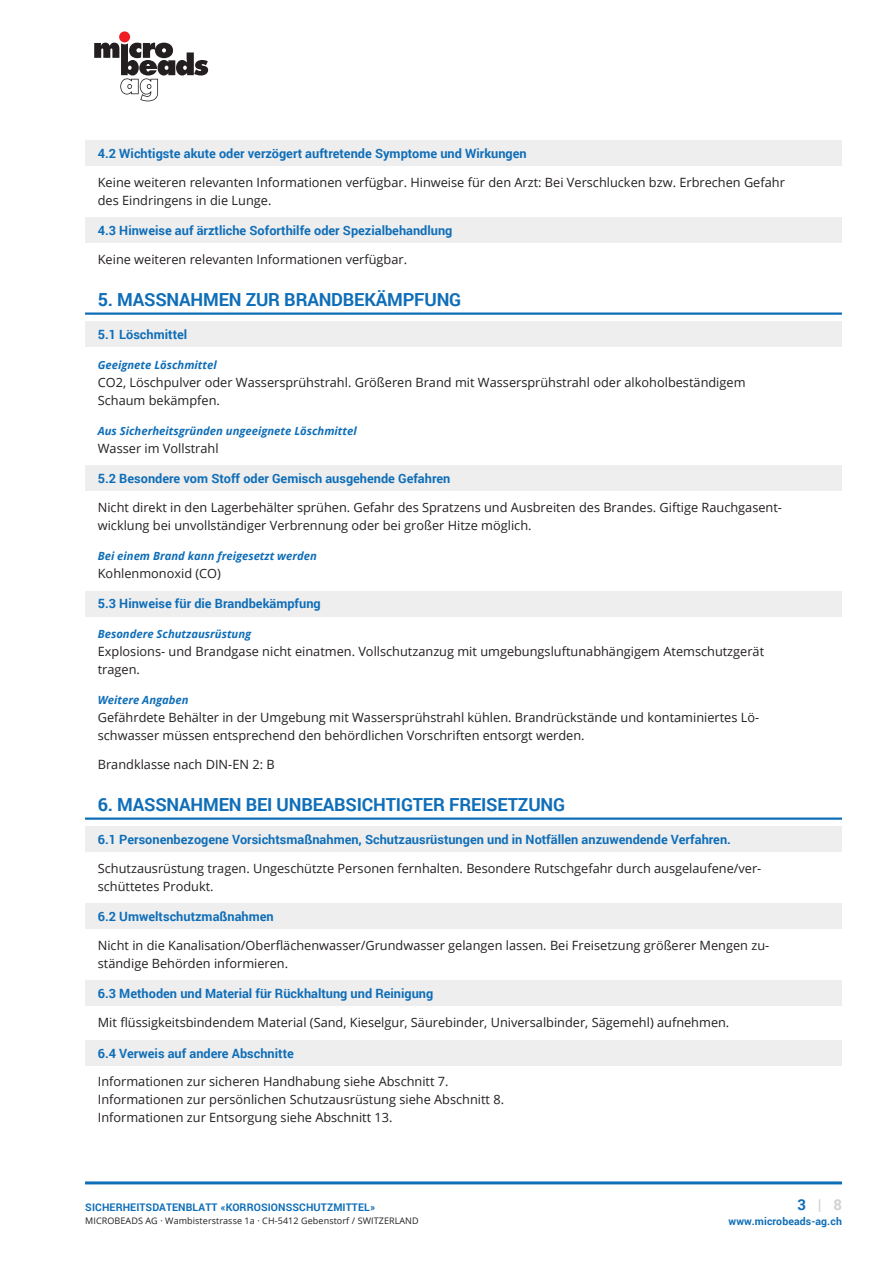
<style>
.page{position:relative;width:893px;height:1263px;background:#fff}
.page>*{position:absolute;margin:0;border:0;box-sizing:border-box;transform-origin:0 0}
.t1{font:700 18px "Roboto";letter-spacing:-.01em;color:#0f6eb8}
.t2{font:700 15px "Roboto";color:#d1d2d4}
.t3{font:12.75px/18px "Open Sans";color:#231f20}
.t4{font:700 12.75px "Roboto";color:#0f6eb8}
.t5{font:italic 700 11.25px "Open Sans";color:#0f6eb8}
.t6{font:700 10.5px "Roboto";letter-spacing:.01em;color:#0f6eb8}
.t7{font:9px "Open Sans";letter-spacing:.01em;color:#231f20}
.s1{color:#0f6eb8}
</style>
<div class="page">
<hr style="left:85px;top:1181px;width:757px;height:3px;background:#0f6eb8">
<div style="left:85px;top:140px;width:757px;height:26px;background:#eeeeef"></div>
<div style="left:85px;top:218px;width:757px;height:25px;background:#eeeeef"></div>
<hr style="left:85px;top:312px;width:757px;height:3px;background:#0f6eb8">
<div style="left:85px;top:321px;width:757px;height:26px;background:#eeeeef"></div>
<div style="left:85px;top:466px;width:757px;height:25px;background:#eeeeef"></div>
<div style="left:85px;top:591px;width:757px;height:25px;background:#eeeeef"></div>
<hr style="left:85px;top:817px;width:757px;height:3px;background:#0f6eb8">
<div style="left:85px;top:826px;width:757px;height:25px;background:#eeeeef"></div>
<div style="left:85px;top:903px;width:757px;height:26px;background:#eeeeef"></div>
<div style="left:85px;top:981px;width:757px;height:25px;background:#eeeeef"></div>
<div style="left:85px;top:1040px;width:757px;height:25px;background:#eeeeef"></div>
<svg style="left:94px;top:43px;width:114px;height:58px"></svg>
<div style="left:119px;top:31px;width:11px;height:11px;background:#ee1d23;border-radius:50%"></div>
<p class="t4" style="left:98px;top:144px;width:430px">4.2 Wichtigste akute oder verzögert auftretende Symptome und Wirkungen</p>
<p class="t3" style="left:98px;top:173px;width:689px">Keine weiteren relevanten Informationen verfügbar. Hinweise für den Arzt: Bei Verschlucken bzw. Erbrechen Gefahr des Eindringens in die Lunge.</p>
<p class="t4" style="left:98px;top:222px;width:356px">4.3 Hinweise auf ärztliche Soforthilfe oder Spezialbehandlung</p>
<p class="t3" style="left:98px;top:250px;width:311px">Keine weiteren relevanten Informationen verfügbar.</p>
<h1 class="t1" style="left:98px;top:287px;width:365px">5. MASSNAHMEN ZUR BRANDBEKÄMPFUNG</h1>
<p class="t4" style="left:98px;top:325px;width:91px">5.1 Löschmittel</p>
<p class="t5" style="left:98px;top:357px;width:120px">Geeignete Löschmittel</p>
<p class="t3" style="left:98px;top:373px;width:649px">CO2, Löschpulver oder Wassersprühstrahl. Größeren Brand mit Wassersprühstrahl oder alkoholbeständigem<br>Schaum bekämpfen.</p>
<p class="t5" style="left:98px;top:423px;width:260px">Aus Sicherheitsgründen ungeeignete Löschmittel</p>
<p class="t3" style="left:98px;top:439px;width:122px">Wasser im Vollstrahl</p>
<p class="t4" style="left:98px;top:470px;width:354px">5.2 Besondere vom Stoff oder Gemisch ausgehende Gefahren</p>
<p class="t3" style="left:98px;top:498px;width:686px">Nicht direkt in den Lagerbehälter sprühen. Gefahr des Spratzens und Ausbreiten des Brandes. Giftige Rauchgasent&shy;wicklung bei unvollständiger Verbrennung oder bei großer Hitze möglich.</p>
<p class="t5" style="left:98px;top:548px;width:221px">Bei einem Brand kann freigesetzt werden</p>
<p class="t3" style="left:98px;top:564px;width:125px">Kohlenmonoxid (CO)</p>
<p class="t4" style="left:98px;top:595px;width:224px">5.3 Hinweise für die Brandbekämpfung</p>
<p class="t5" style="left:98px;top:626px;width:155px">Besondere Schutzausrüstung</p>
<p class="t3" style="left:98px;top:642px;width:668px">Explosions- und Brandgase nicht einatmen. Vollschutzanzug mit umgebungsluftunabhängigem Atemschutzgerät tragen.</p>
<p class="t5" style="left:98px;top:692px;width:92px">Weitere Angaben</p>
<p class="t3" style="left:98px;top:708px;width:663px">Gefährdete Behälter in der Umgebung mit Wassersprühstrahl kühlen. Brandrückstände und kontaminiertes Lö&shy;schwasser müssen entsprechend den behördlichen Vorschriften entsorgt werden.</p>
<p class="t3" style="left:98px;top:755px;width:178px">Brandklasse nach DIN-EN 2: B</p>
<h1 class="t1" style="left:98px;top:792px;width:469px">6. MASSNAHMEN BEI UNBEABSICHTIGTER FREISETZUNG</h1>
<p class="t4" style="left:98px;top:830px;width:635px">6.1 Personenbezogene Vorsichtsmaßnahmen, Schutzausrüstungen und in Notfällen anzuwendende Verfahren.</p>
<p class="t3" style="left:98px;top:858px;width:665px">Schutzausrüstung tragen. Ungeschützte Personen fernhalten. Besondere Rutschgefahr durch ausgelaufene/ver&shy;schüttetes Produkt.</p>
<p class="t4" style="left:98px;top:908px;width:177px">6.2 Umweltschutzmaßnahmen</p>
<p class="t3" style="left:98px;top:936px;width:673px">Nicht in die Kanalisation/Oberflächenwasser/Grundwasser gelangen lassen. Bei Freisetzung größerer Mengen zu&shy;ständige Behörden informieren.</p>
<p class="t4" style="left:98px;top:985px;width:337px">6.3 Methoden und Material für Rückhaltung und Reinigung</p>
<p class="t3" style="left:98px;top:1013px;width:633px">Mit flüssigkeitsbindendem Material (Sand, Kieselgur, Säurebinder, Universalbinder, Sägemehl) aufnehmen.</p>
<p class="t4" style="left:98px;top:1044px;width:198px">6.4 Verweis auf andere Abschnitte</p>
<p class="t3" style="left:98px;top:1072px;width:408px">Informationen zur sicheren Handhabung siehe Abschnitt 7.<br>Informationen zur persönlichen Schutzausrüstung siehe Abschnitt 8.<br>Informationen zur Entsorgung siehe Abschnitt 13.</p>
<p class="t6" style="left:85px;top:1200px;width:291px">SICHERHEITSDATENBLATT «KORROSIONSSCHUTZMITTEL»</p>
<p class="t7" style="left:85px;top:1215px;width:335px">MICROBEADS AG · Wambisterstrasse 1a · CH-5412 Gebenstorf / SWITZERLAND</p>
<p class="t2" style="left:797px;top:1194px;width:46px"><span class="s1">3</span> | 8</p>
<p class="t6" style="left:729px;top:1214px;width:115px">www.microbeads-ag.ch</p>
</div>
